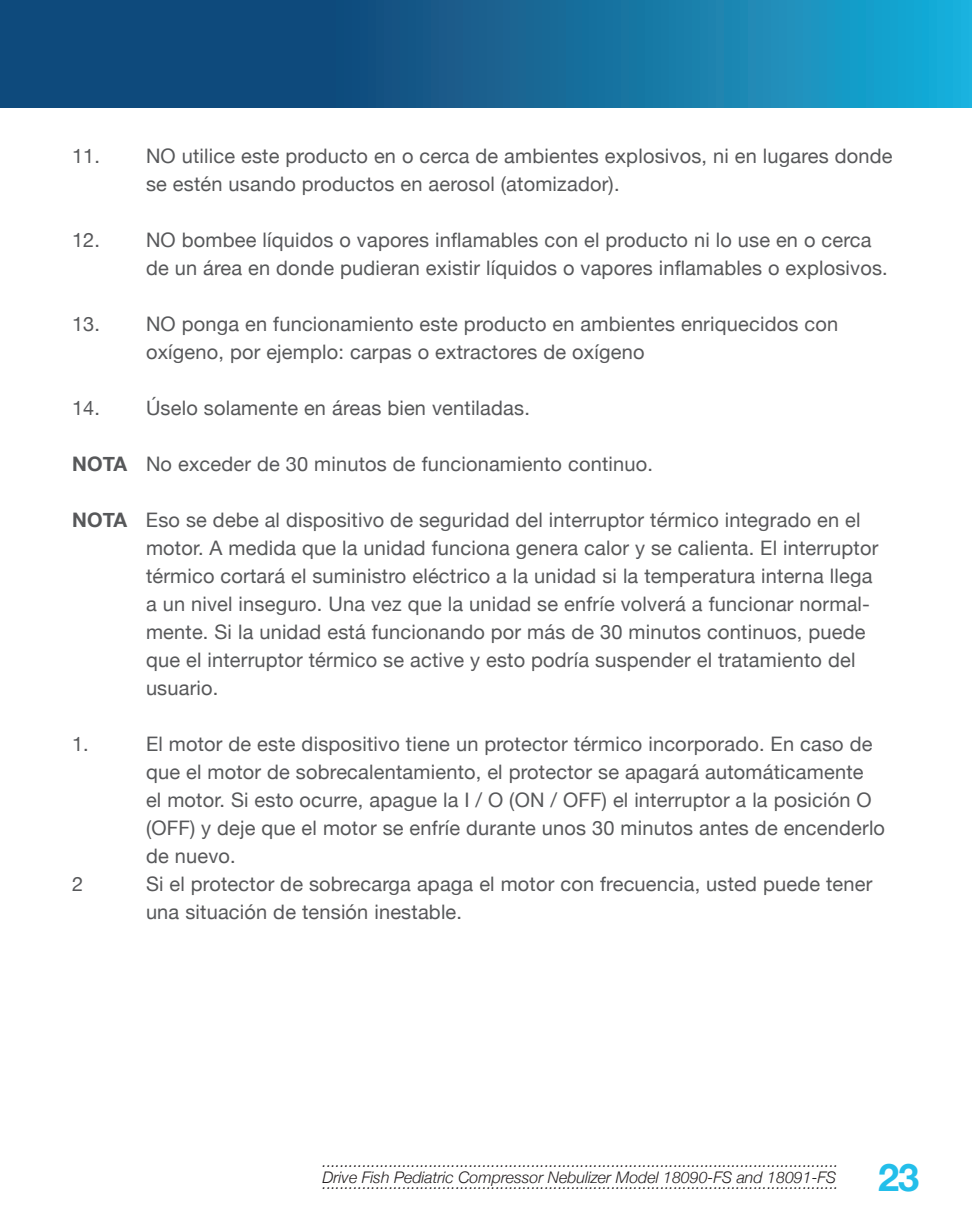
<style>
.page{position:relative;width:972px;height:1224px;background:#fff}
.page>*{position:absolute;margin:0;border:0;box-sizing:border-box;transform-origin:0 0}
.t1{font:700 38px "Helvetica Neue";color:#23beea}
.t2{font:20px/28px "Helvetica Neue";letter-spacing:.01em;color:#57585a}
.t3{font:italic 300 16px/16px "Helvetica Neue";color:#231f20}
.s1{font-weight:700}
</style>
<div class="page">
<svg style="left:0;top:0;width:972px;height:108px;background:#146a99"></svg>
<p class="t2" style="left:146px;top:141px;width:748px;text-indent:-74px">11. NO utilice este producto en o cerca de ambientes explosivos, ni en lugares donde se estén usando productos en aerosol (atomizador).</p>
<p class="t2" style="left:146px;top:225px;width:743px;text-indent:-74px">12. NO bombee líquidos o vapores inflamables con el producto ni lo use en o cerca de un área en donde pudieran existir líquidos o vapores inflamables o explosivos.</p>
<p class="t2" style="left:146px;top:309px;width:694px;text-indent:-74px">13. NO ponga en funcionamiento este producto en ambientes enriquecidos con oxígeno, por ejemplo: carpas o extractores de oxígeno</p>
<p class="t2" style="left:72px;top:393px;width:460px">14. Úselo solamente en áreas bien ventiladas.</p>
<p class="t2" style="left:72px;top:449px;width:583px"><span class="s1">NOTA</span> No exceder de 30 minutos de funcionamiento continuo.</p>
<p class="t2" style="left:146px;top:505px;width:734px;text-indent:-74px"><span class="s1">NOTA</span> Eso se debe al dispositivo de seguridad del interruptor térmico integrado en el motor. A medida que la unidad funciona genera calor y se calienta. El interruptor térmico cortará el suministro eléctrico a la unidad si la temperatura interna llega a un nivel inseguro. Una vez que la unidad se enfríe volverá a funcionar normal&shy;mente. Si la unidad está funcionando por más de 30 minutos continuos, puede que el interruptor térmico se active y esto podría suspender el tratamiento del usuario.</p>
<p class="t2" style="left:72px;top:729px;width:18px">1.</p>
<p class="t2" style="left:146px;top:729px;width:741px">El motor de este dispositivo tiene un protector térmico incorporado. En caso de que el motor de sobrecalentamiento, el protector se apagará automáticamente<br>el motor. Si esto ocurre, apague la I / O (ON / OFF) el interruptor a la posición O (OFF) y deje que el motor se enfríe durante unos 30 minutos antes de encenderlo de nuevo.</p>
<p class="t2" style="left:72px;top:869px;width:13px">2</p>
<p class="t2" style="left:146px;top:869px;width:728px">Si el protector de sobrecarga apaga el motor con frecuencia, usted puede tener una situación de tensión inestable.</p>
<p class="t3" style="left:323px;top:1153px;width:517px">....................................................................................................................<br>Drive Fish Pediatric Compressor Nebulizer Model 18090-FS and 18091-FS</p>
<p class="t3" style="left:323px;top:1175px;width:517px">....................................................................................................................</p>
<h1 class="t1" style="left:878px;top:1143px;width:43px">23</h1>
</div>
